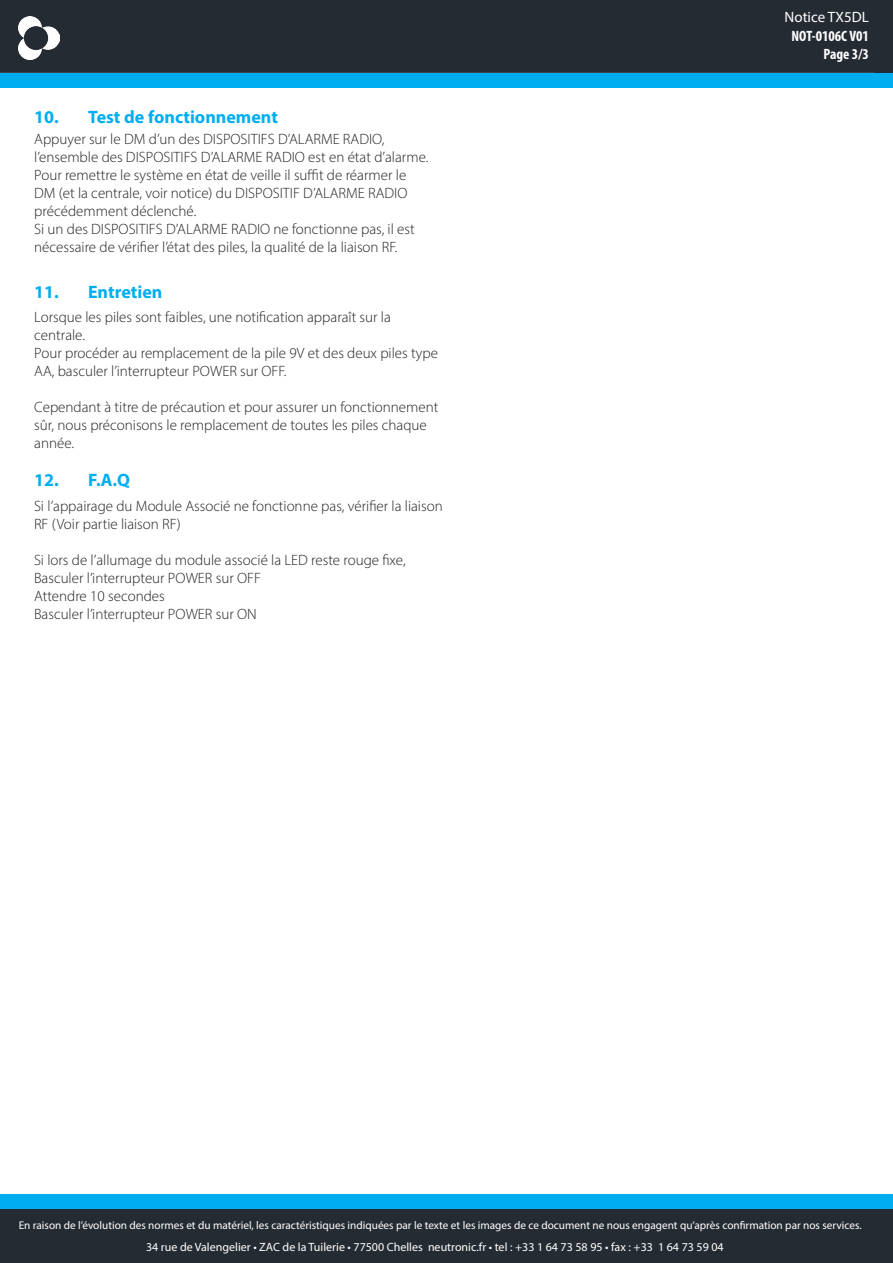
<style>
.page{position:relative;width:893px;height:1263px;background:#fff}
.page>*{position:absolute;margin:0;border:0;box-sizing:border-box;transform-origin:0 0}
.t1{font:700 18px "Myriad Pro";color:#00aeef}
.Corp_de_texte{font:300 15px/18px "Myriad Pro";color:#231f20}
.t2{font:700 condensed 15px/18px "Myriad Pro";color:#fff;text-align:right}
.t3{font:15px "Myriad Pro";color:#fff}
.t4{font:12px "Myriad Pro";color:#fff}
.t5{font:11.25px "Myriad Pro";color:#fff}
</style>
<div class="page">
<div style="left:0;top:0;width:893px;height:73px;background:#252b33"></div>
<img style="left:19px;top:16px;width:41px;height:44px">
<div style="left:0;top:73px;width:893px;height:15px;background:#00aeef"></div>
<div style="left:0;top:1209px;width:893px;height:54px;background:#252b33"></div>
<div style="left:0;top:1194px;width:893px;height:14px;background:#00aeef"></div>
<p class="t1" style="left:34px;top:105px;width:245px">10. Test de fonctionnement</p>
<p class="Corp_de_texte" style="left:34px;top:130px;width:396px">Appuyer sur le DM d’un des DISPOSITIFS D’ALARME RADIO, l’ensemble des DISPOSITIFS D’ALARME RADIO est en état d’alarme.</p>
<p class="Corp_de_texte" style="left:34px;top:166px;width:375px;text-align:justify">Pour remettre le système en état de veille il suffit de réarmer le DM (et la centrale, voir notice) du DISPOSITIF D’ALARME RADIO précédemment déclenché.</p>
<p class="Corp_de_texte" style="left:34px;top:220px;width:382px">Si un des DISPOSITIFS D’ALARME RADIO ne fonctionne pas, il est nécessaire de vérifier l’état des piles, la qualité de la liaison RF.</p>
<p class="t1" style="left:34px;top:280px;width:130px">11. Entretien</p>
<p class="Corp_de_texte" style="left:34px;top:308px;width:358px">Lorsque les piles sont faibles, une notification apparaît sur la centrale.</p>
<p class="Corp_de_texte" style="left:34px;top:344px;width:405px">Pour procéder au remplacement de la pile 9V et des deux piles type<br>AA, basculer l’interrupteur POWER sur OFF.</p>
<p class="Corp_de_texte" style="left:34px;top:398px;width:406px">Cependant à titre de précaution et pour assurer un fonctionnement sûr, nous préconisons le remplacement de toutes les piles chaque année.</p>
<p class="t1" style="left:34px;top:468px;width:97px">12. F.A.Q</p>
<p class="Corp_de_texte" style="left:34px;top:497px;width:410px">Si l’appairage du Module Associé ne fonctionne pas, vérifier la liaison</p>
<p class="Corp_de_texte" style="left:34px;top:515px;width:148px">RF (Voir partie liaison RF)</p>
<p class="Corp_de_texte" style="left:34px;top:551px;width:373px">Si lors de l’allumage du module associé la LED reste rouge fixe,</p>
<p class="Corp_de_texte" style="left:34px;top:569px;width:228px">Basculer l’interrupteur POWER sur OFF</p>
<p class="Corp_de_texte" style="left:34px;top:587px;width:132px">Attendre 10 secondes</p>
<p class="Corp_de_texte" style="left:34px;top:605px;width:224px">Basculer l’interrupteur POWER sur ON</p>
<p class="t3" style="left:784px;top:8px;width:86px">Notice TX5DL</p>
<p class="t2" style="left:791px;top:26px;width:79px">NOT-0106C V01<br>Page 3/3</p>
<p class="t5" style="left:19px;top:1218px;width:845px">En raison de l’évolution des normes et du matériel, les caractéristiques indiquées par le texte et les images de ce document ne nous engagent qu’après confirmation par nos services.</p>
<p class="t4" style="left:146px;top:1239px;width:579px">34 rue de Valengelier • ZAC de la Tuilerie • 77500 Chelles neutronic.fr • tel : +33 1 64 73 58 95 • fax : +33 1 64 73 59 04</p>
</div>
